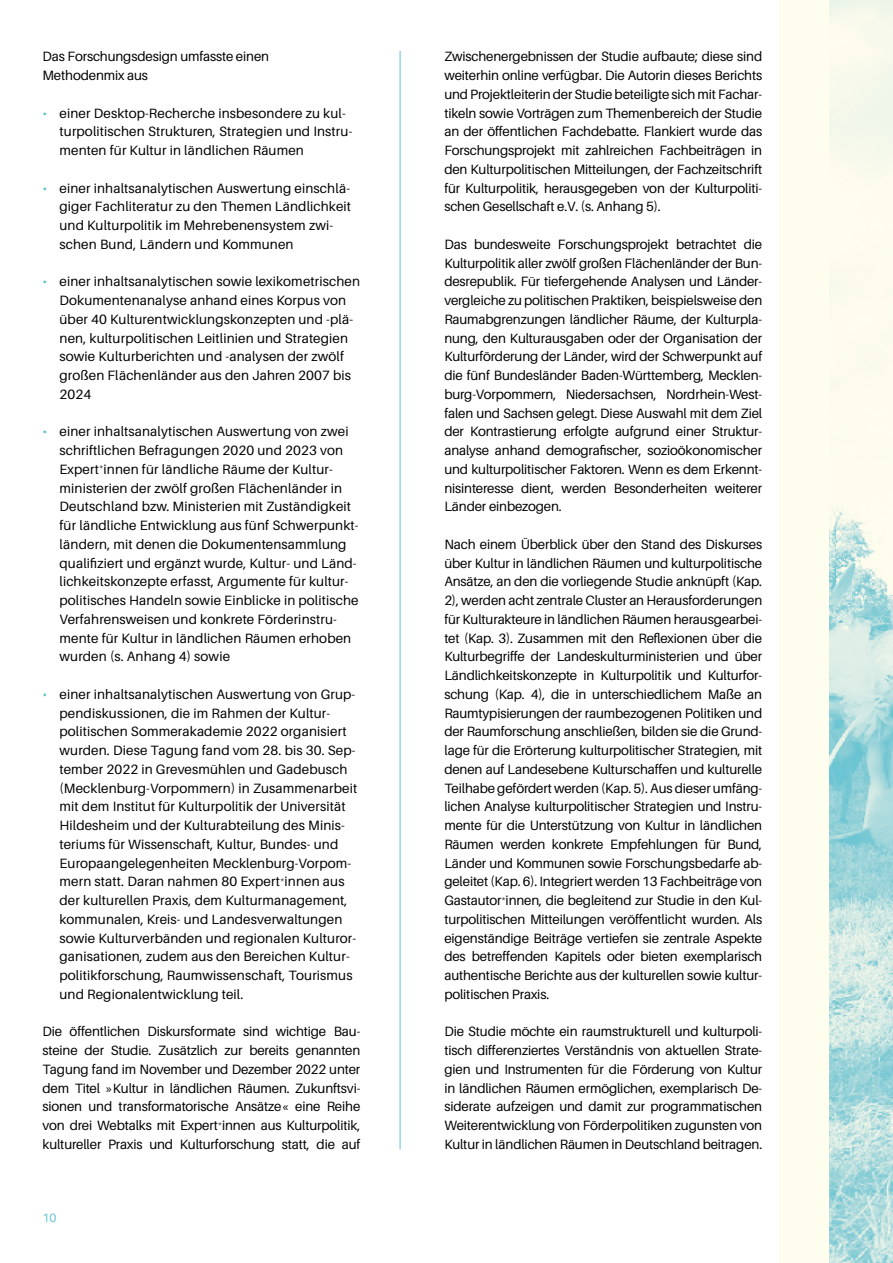
<style>
.page{position:relative;width:893px;height:1263px;background:#fff}
.page>*{position:absolute;margin:0;border:0;box-sizing:border-box;transform-origin:0 0}
.t1{font:13.5px/18.8px "Aileron";letter-spacing:.01em;color:#000}
.t2{font:13.5px/18.8px "Aileron";letter-spacing:-.01em;color:#000}
.t3{font:12px "Aileron";color:#63c3d1}
.s1{color:#63c3d1}
</style>
<div class="page">
<div style="left:779px;top:0;width:114px;height:1263px;background:#fffdee"></div>
<img style="left:829px;top:0;width:64px;height:1263px">
<hr style="left:400px;top:51px;width:1px;height:1098px;background:#63c3d1">
<p class="t2" style="left:43px;top:47px;width:228px">Das Forschungsdesign umfasste einen<br>Methodenmix aus</p>
<p class="t1" style="left:60px;top:104px;width:294px;text-indent:-17px"><span class="s1">•</span> einer Desktop-Recherche insbesondere zu kul&shy;turpolitischen Strukturen, Strategien und Instru&shy;menten für Kultur in ländlichen Räumen</p>
<p class="t1" style="left:60px;top:179px;width:293px;text-indent:-17px"><span class="s1">•</span> einer inhaltsanalytischen Auswertung einschlä&shy;giger Fachliteratur zu den Themen Ländlichkeit und Kulturpolitik im Mehrebenensystem zwi&shy;schen Bund, Ländern und Kommunen</p>
<p class="t1" style="left:60px;top:272px;width:302px;text-indent:-17px"><span class="s1">•</span> einer inhaltsanalytischen sowie lexikometrischen Dokumentenanalyse anhand eines Korpus von über 40 Kulturentwicklungskonzepten und -plä&shy;nen, kulturpolitischen Leitlinien und Strategien sowie Kulturberichten und -analysen der zwölf großen Flächenländer aus den Jahren 2007 bis 2024</p>
<p class="t1" style="left:60px;top:422px;width:301px;text-indent:-17px"><span class="s1">•</span> einer inhaltsanalytischen Auswertung von zwei schriftlichen Befragungen 2020 und 2023 von Expert<sup>*</sup>innen für ländliche Räume der Kultur&shy;ministerien der zwölf großen Flächenländer in Deutschland bzw. Ministerien mit Zuständigkeit für ländliche Entwicklung aus fünf Schwerpunkt&shy;ländern, mit denen die Dokumentensammlung qualifiziert und ergänzt wurde, Kultur- und Länd&shy;lichkeitskonzepte erfasst, Argumente für kultur&shy;politisches Handeln sowie Einblicke in politische Verfahrensweisen und konkrete Förderinstru&shy;mente für Kultur in ländlichen Räumen erhoben wurden (s. Anhang 4) sowie</p>
<p class="t1" style="left:60px;top:685px;width:299px;text-indent:-17px"><span class="s1">•</span> einer inhaltsanalytischen Auswertung von Grup&shy;pendiskussionen, die im Rahmen der Kultur&shy;politischen Sommerakademie 2022 organisiert wurden. Diese Tagung fand vom 28. bis 30. Sep&shy;tember 2022 in Grevesmühlen und Gadebusch (Mecklenburg-Vorpommern) in Zusammenarbeit mit dem Institut für Kulturpolitik der Universität Hildesheim und der Kulturabteilung des Minis&shy;teriums für Wissenschaft, Kultur, Bundes- und Europaangelegenheiten Mecklenburg-Vorpom&shy;mern statt. Daran nahmen 80 Expert<sup>*</sup>innen aus der kulturellen Praxis, dem Kulturmanagement, kommunalen, Kreis- und Landesverwaltungen sowie Kulturverbänden und regionalen Kulturor&shy;ganisationen, zudem aus den Bereichen Kultur&shy;politikforschung, Raumwissenschaft, Tourismus und Regionalentwicklung teil.</p>
<p class="t1" style="left:43px;top:1022px;width:319px;text-align:justify">Die öffentlichen Diskursformate sind wichtige Bau&shy;steine der Studie. Zusätzlich zur bereits genannten Tagung fand im November und Dezember 2022 unter dem Titel »Kultur in ländlichen Räumen. Zukunftsvi&shy;sionen und transformatorische Ansätze« eine Reihe von drei Webtalks mit Expert<sup>*</sup>innen aus Kulturpolitik, kultureller Praxis und Kulturforschung statt, die auf</p>
<p class="t3" style="left:43px;top:1211px;width:15px">10</p>
<p class="t1" style="left:444px;top:47px;width:319px;text-align:justify">Zwischenergebnissen der Studie aufbaute; diese sind weiterhin online verfügbar. Die Autorin dieses Berichts und Projektleiterin der Studie beteiligte sich mit Fachar&shy;tikeln sowie Vorträgen zum Themenbereich der Studie an der öffentlichen Fachdebatte. Flankiert wurde das Forschungsprojekt mit zahlreichen Fachbeiträgen in den Kulturpolitischen Mitteilungen, der Fachzeitschrift für Kulturpolitik, herausgegeben von der Kulturpoliti&shy;schen Gesellschaft e.V. (s. Anhang 5).</p>
<p class="t1" style="left:444px;top:235px;width:319px;text-align:justify">Das bundesweite Forschungsprojekt betrachtet die Kulturpolitik aller zwölf großen Flächenländer der Bun&shy;desrepublik. Für tiefergehende Analysen und Länder&shy;vergleiche zu politischen Praktiken, beispielsweise den Raumabgrenzungen ländlicher Räume, der Kulturpla&shy;nung, den Kulturausgaben oder der Organisation der Kulturförderung der Länder, wird der Schwerpunkt auf die fünf Bundesländer Baden-Württemberg, Mecklen&shy;burg-Vorpommern, Niedersachsen, Nordrhein-West&shy;falen und Sachsen gelegt. Diese Auswahl mit dem Ziel der Kontrastierung erfolgte aufgrund einer Struktur&shy;analyse anhand demografischer, sozioökonomischer und kulturpolitischer Faktoren. Wenn es dem Erkennt&shy;nisinteresse dient, werden Besonderheiten weiterer Länder einbezogen.</p>
<p class="t1" style="left:444px;top:535px;width:319px;text-align:justify">Nach einem Überblick über den Stand des Diskurses über Kultur in ländlichen Räumen und kulturpolitische Ansätze, an den die vorliegende Studie anknüpft (Kap.<br>2), werden acht zentrale Cluster an Herausforderungen für Kulturakteure in ländlichen Räumen herausgearbei&shy;tet (Kap. 3). Zusammen mit den Reflexionen über die Kulturbegriffe der Landeskulturministerien und über Ländlichkeitskonzepte in Kulturpolitik und Kulturfor&shy;schung (Kap. 4), die in unterschiedlichem Maße an Raumtypisierungen der raumbezogenen Politiken und der Raumforschung anschließen, bilden sie die Grund&shy;lage für die Erörterung kulturpolitischer Strategien, mit denen auf Landesebene Kulturschaffen und kulturelle Teilhabe gefördert werden (Kap. 5). Aus dieser umfäng&shy;lichen Analyse kulturpolitischer Strategien und Instru&shy;mente für die Unterstützung von Kultur in ländlichen Räumen werden konkrete Empfehlungen für Bund, Länder und Kommunen sowie Forschungsbedarfe ab&shy;geleitet (Kap. 6). Integriert werden 13 Fachbeiträge von Gastautor<sup>*</sup>innen, die begleitend zur Studie in den Kul&shy;turpolitischen Mitteilungen veröffentlicht wurden. Als eigenständige Beiträge vertiefen sie zentrale Aspekte des betreffenden Kapitels oder bieten exemplarisch authentische Berichte aus der kulturellen sowie kultur&shy;politischen Praxis.</p>
<p class="t1" style="left:444px;top:1022px;width:319px;text-align:justify">Die Studie möchte ein raumstrukturell und kulturpoli&shy;tisch differenziertes Verständnis von aktuellen Strate&shy;gien und Instrumenten für die Förderung von Kultur in ländlichen Räumen ermöglichen, exemplarisch De&shy;siderate aufzeigen und damit zur programmatischen Weiterentwicklung von Förderpolitiken zugunsten von Kultur in ländlichen Räumen in Deutschland beitragen.</p>
</div>
